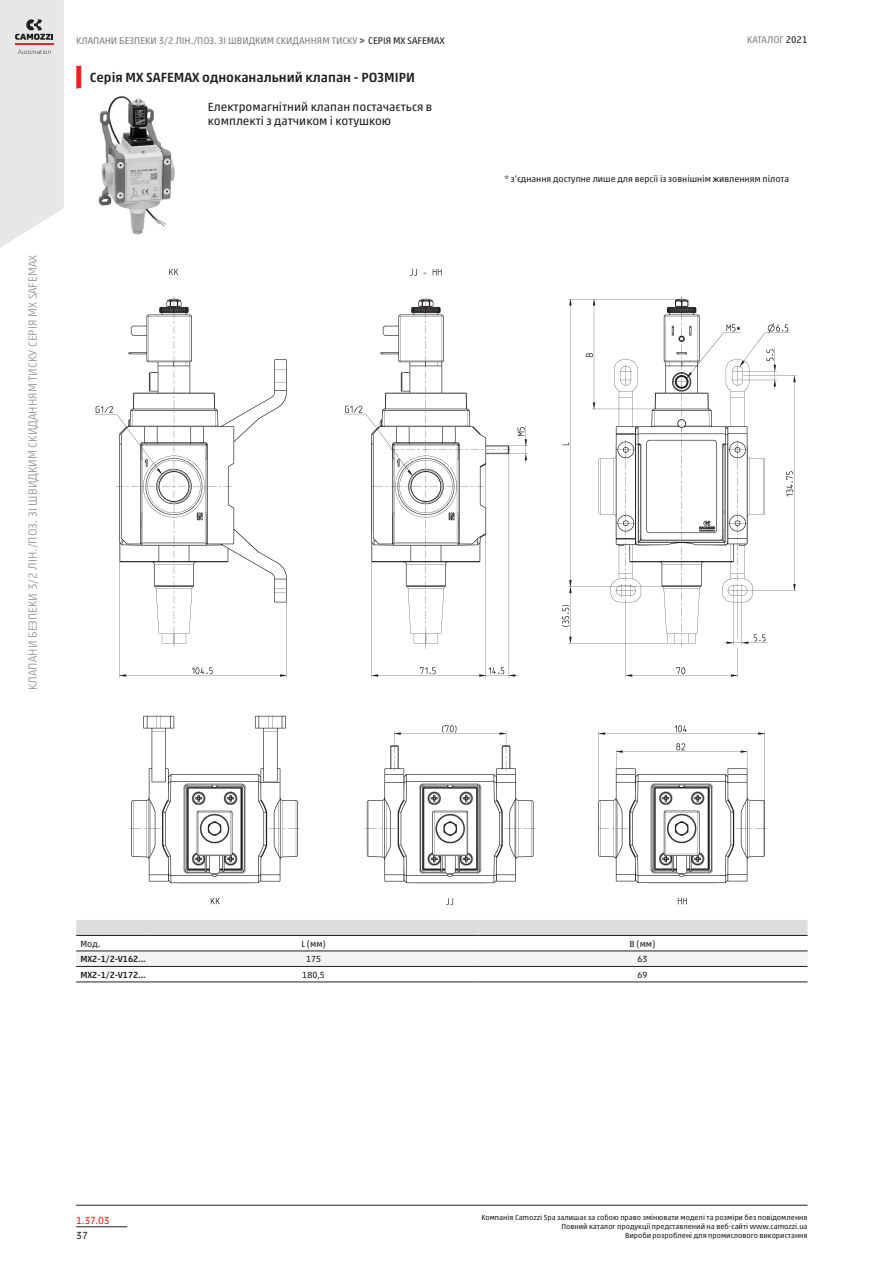
<style>
.page{position:relative;width:893px;height:1263px;background:#fff}
.page>*{position:absolute;margin:0;border:0;box-sizing:border-box;transform-origin:0 0}
.blockTitle_value{font:500 13.5px "Akko W1 G";color:#231f20}
.t1{font:300 12px "Akko W1 G";color:#939598}
.normal_value{font:12px/14.4px "Akko W1 G";color:#231f20}
.secL{font:10.5px "Akko W1 G";color:#e72621}
.sec4L{font:10.5px "Akko W1 G";color:#231f20}
.headTitleL{font:9.75px "Akko W1 G";color:#808285}
.footTitleL{font:9.75px "Akko W1 G";color:#808285}
.note_value{font:9px "Akko W1 G";color:#231f20}
.models_row_header{font:500 9px "Akko W1 G";color:#231f20}
.models_cell{font:9px "Akko W1 G";color:#231f20}
.models_header{font:9px "Akko W1 G";color:#231f20}
.models_model{font:9px "Akko W1 G";color:#231f20}
.footNotesL{font:7.5px "Akko W1 G";color:#231f20}
.s1{font-size:9px}
.s2{color:#231f20}
</style>
<div class="page">
<hr style="left:76px;top:1226px;width:51px;height:1px;background:#231f20">
<svg style="left:0;top:0;width:64px;height:248px"></svg>
<svg style="left:76px;top:66px;width:5px;height:22px"></svg>
<div style="left:76px;top:920px;width:731px;height:15px;background:#dcdddf"></div>
<svg style="left:76px;top:952px;width:731px;height:14px"></svg>
<hr style="left:76px;top:966px;width:74px;height:1px;background:#231f20">
<hr style="left:76px;top:982px;width:74px;height:1px;background:#231f20">
<hr style="left:150px;top:966px;width:327px;height:1px;background:#231f20">
<hr style="left:150px;top:982px;width:327px;height:1px;background:#231f20">
<hr style="left:477px;top:966px;width:330px;height:1px;background:#231f20">
<hr style="left:477px;top:982px;width:330px;height:1px;background:#231f20">
<hr style="left:76px;top:935px;width:74px;height:1px;background:#231f20">
<hr style="left:76px;top:951px;width:74px;height:1px;background:#231f20">
<hr style="left:150px;top:935px;width:327px;height:1px;background:#231f20">
<hr style="left:150px;top:951px;width:327px;height:1px;background:#231f20">
<hr style="left:477px;top:935px;width:330px;height:1px;background:#231f20">
<hr style="left:477px;top:951px;width:330px;height:1px;background:#231f20">
<hr style="left:76px;top:1205px;width:731px;height:1px;background:#231f20">
<img style="left:94px;top:268px;width:703px;height:637px">
<img style="left:98px;top:96px;width:77px;height:139px">
<p class="t1" style="left:24px;top:690px;width:436px;rotate:-90deg">КЛАПАНИ БЕЗПЕКИ 3/2 ЛІН./ПОЗ. ЗІ ШВИДКИМ СКИДАННЯМ ТИСКУ СЕРІЯ MX SAFEMAX</p>
<p class="headTitleL" style="left:76px;top:33px;width:370px">КЛАПАНИ БЕЗПЕКИ 3/2 ЛІН./ПОЗ. ЗІ ШВИДКИМ СКИДАННЯМ ТИСКУ <span class="s1">&gt;</span> <span class="s2">СЕРІЯ МХ SAFEMAX</span></p>
<p class="footTitleL" style="left:747px;top:33px;width:62px">КАТАЛОГ <span class="s2">2021</span></p>
<p class="blockTitle_value" style="left:90px;top:68px;width:327px">Серія MX SAFEМАX одноканальний клапан - РОЗМІРИ</p>
<p class="normal_value" style="left:208px;top:99px;width:226px">Електромагнітний клапан постачається в комплекті з датчиком і котушкою</p>
<p class="note_value" style="left:505px;top:173px;width:286px">* з’єднання доступне лише для версії із зовнішнім живленням пілота</p>
<p class="models_model" style="left:80px;top:937px;width:22px">Мод.</p>
<p class="models_header" style="left:301px;top:937px;width:26px">L (мм)</p>
<p class="models_header" style="left:629px;top:937px;width:27px">B (мм)</p>
<p class="models_row_header" style="left:80px;top:952px;width:67px">MX2-1/2-V162...</p>
<p class="models_cell" style="left:306px;top:952px;width:17px">175</p>
<p class="models_cell" style="left:637px;top:952px;width:12px">63</p>
<p class="models_row_header" style="left:80px;top:968px;width:67px">MX2-1/2-V172...</p>
<p class="models_cell" style="left:302px;top:968px;width:24px">180,5</p>
<p class="models_cell" style="left:637px;top:968px;width:12px">69</p>
<p class="secL" style="left:76px;top:1212px;width:35px">1.37.03</p>
<p class="sec4L" style="left:76px;top:1228px;width:13px">37</p>
<p class="footNotesL" style="left:481px;top:1212px;width:328px">Компанія Camozzi Spa залишає за собою право змінювати моделі та розміри без повідомлення</p>
<p class="footNotesL" style="left:561px;top:1221px;width:248px">Повний каталог продукції представлений на веб-сайті www.camozzi.ua</p>
<p class="footNotesL" style="left:625px;top:1230px;width:184px">Вироби розроблені для промислового використання</p>
</div>
